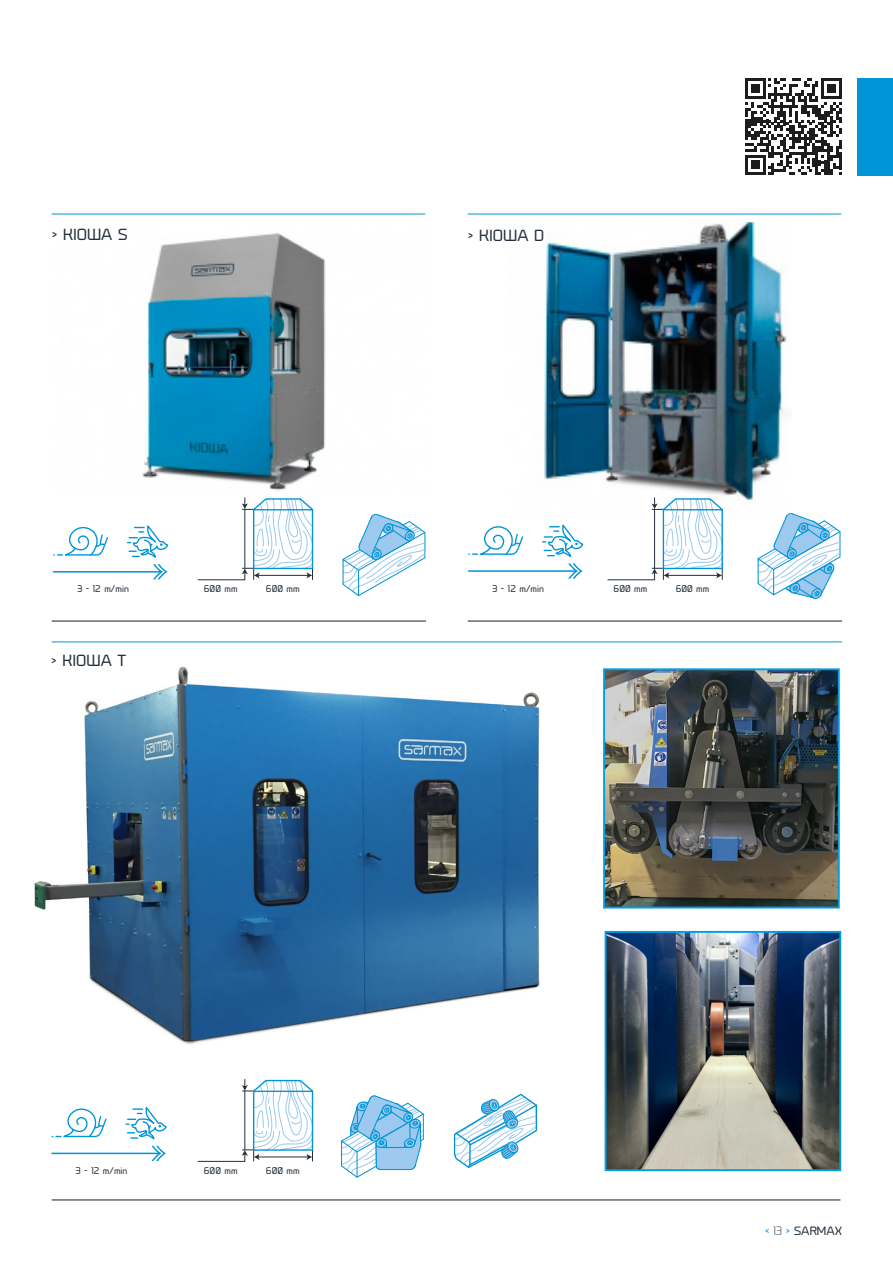
<style>
.page{position:relative;width:893px;height:1263px;background:#fff}
.page>*{position:absolute;margin:0;border:0;box-sizing:border-box;transform-origin:0 0}
.t1{font:15px "Prime";color:#25303b}
.t2{font:11.25px "Prime";color:#25303b}
.t3{font:9px "Prime";color:#25303b}
.s1{color:#0095d6}
.s2{font-weight:300}
</style>
<div class="page">
<img style="left:142px;top:233px;width:184px;height:258px">
<hr style="left:52px;top:214px;width:373px;height:1px;background:#0095d6">
<hr style="left:468px;top:214px;width:373px;height:1px;background:#0095d6">
<hr style="left:52px;top:641px;width:790px;height:1px;background:#0095d6">
<img style="left:34px;top:666px;width:506px;height:426px">
<hr style="left:52px;top:621px;width:374px;height:1px;background:#1d1d1b">
<hr style="left:468px;top:621px;width:374px;height:1px;background:#1d1d1b">
<hr style="left:52px;top:1199px;width:788px;height:1px;background:#1d1d1b">
<img style="left:544px;top:223px;width:244px;height:279px">
<div style="left:857px;top:78px;width:36px;height:98px;background:#0095d6"></div>
<svg style="left:745px;top:79px;width:97px;height:96px"></svg>
<svg style="left:54px;top:526px;width:55px;height:30px"></svg>
<hr style="left:54px;top:571px;width:107px;height:1px;background:#0095d6">
<svg style="left:128px;top:526px;width:40px;height:53px"></svg>
<svg style="left:198px;top:498px;width:115px;height:82px"></svg>
<div style="left:253px;top:509px;width:60px;height:60px;border:1px solid #0095d6"></div>
<svg style="left:198px;top:1079px;width:115px;height:83px"></svg>
<div style="left:253px;top:1091px;width:60px;height:60px;border:1px solid #0095d6"></div>
<svg style="left:608px;top:498px;width:115px;height:82px"></svg>
<div style="left:663px;top:509px;width:60px;height:60px;border:1px solid #0095d6"></div>
<svg style="left:342px;top:514px;width:83px;height:82px"></svg>
<svg style="left:469px;top:526px;width:55px;height:29px"></svg>
<hr style="left:469px;top:570px;width:107px;height:2px;background:#0095d6">
<svg style="left:543px;top:525px;width:40px;height:54px"></svg>
<svg style="left:757px;top:513px;width:83px;height:86px"></svg>
<svg style="left:52px;top:1108px;width:55px;height:30px"></svg>
<hr style="left:52px;top:1152px;width:107px;height:2px;background:#0095d6">
<svg style="left:126px;top:1108px;width:41px;height:53px"></svg>
<svg style="left:341px;top:1095px;width:83px;height:83px"></svg>
<svg style="left:454px;top:1093px;width:83px;height:75px"></svg>
<img style="left:606px;top:671px;width:231px;height:234px">
<div style="left:603px;top:668px;width:237px;height:240px;border:2px solid #009fe3"></div>
<img style="left:608px;top:934px;width:230px;height:234px">
<div style="left:605px;top:931px;width:236px;height:240px;border:2px solid #009fe3"></div>
<h1 class="t1" style="left:52px;top:226px;width:78px">&gt; KIOWA S</h1>
<p class="t3" style="left:77px;top:584px;width:53px">3 - 12 m/min</p>
<p class="t3" style="left:204px;top:584px;width:35px">600 mm</p>
<p class="t3" style="left:266px;top:584px;width:35px">600 mm</p>
<h1 class="t1" style="left:51px;top:652px;width:77px">&gt; KIOWA T</h1>
<h1 class="t1" style="left:468px;top:227px;width:78px">&gt; KIOWA D</h1>
<p class="t3" style="left:492px;top:583px;width:53px">3 - 12 m/min</p>
<p class="t3" style="left:614px;top:584px;width:35px">600 mm</p>
<p class="t3" style="left:676px;top:584px;width:35px">600 mm</p>
<p class="t3" style="left:76px;top:1165px;width:53px">3 - 12 m/min</p>
<p class="t3" style="left:204px;top:1165px;width:35px">600 mm</p>
<p class="t3" style="left:266px;top:1165px;width:35px">600 mm</p>
<p class="t2" style="left:766px;top:1224px;width:78px"><span class="s1">&lt;</span> <span class="s2">13</span> <span class="s1">&gt;</span> SARMAX</p>
</div>
